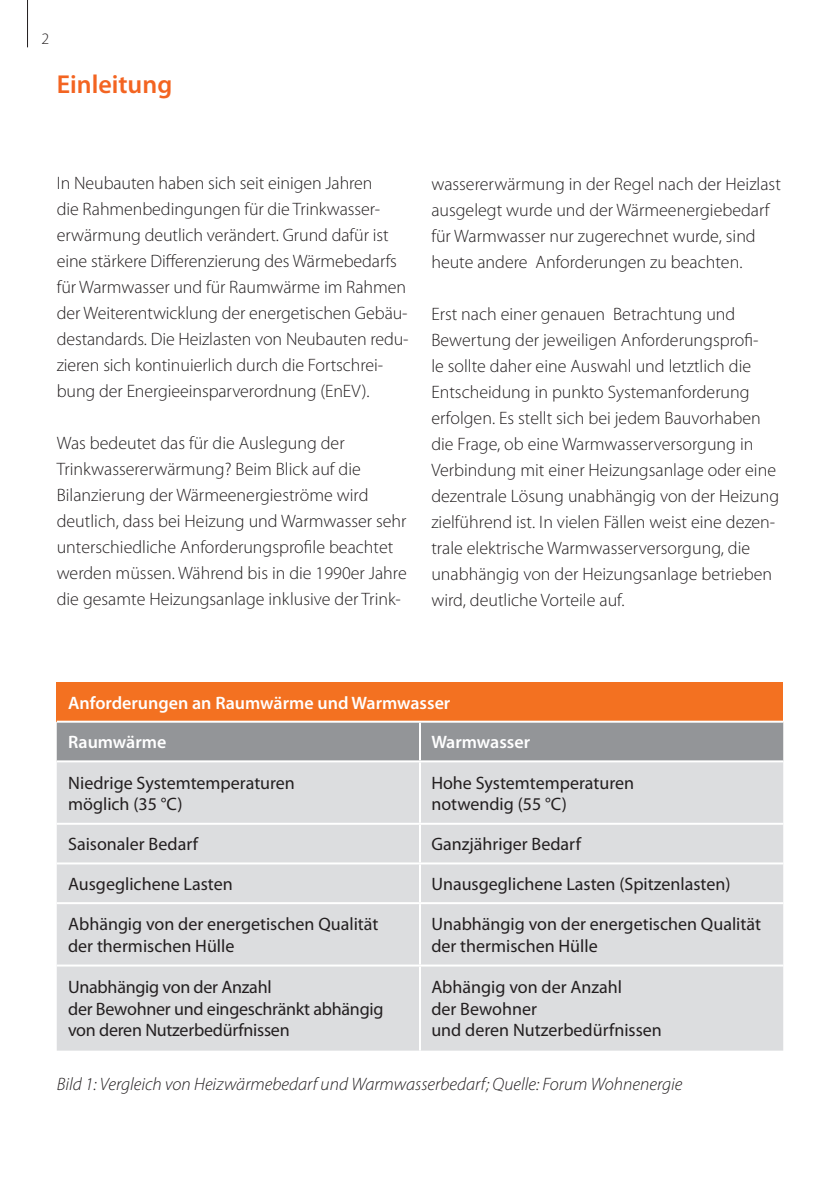
<style>
.page{position:relative;width:840px;height:1191px;background:#fff}
.page>*{position:absolute;margin:0;border:0;box-sizing:border-box;transform-origin:0 0}
.Überschrift{font:600 26px "Myriad Pro";color:#f36421}
.Überschrift-2{font:300 18px/26px "Myriad Pro";color:#231f20}
.t1{font:18px/21.6px "Myriad Pro";color:#231f20}
.Überschrift-3{font:italic 300 18px "Myriad Pro";color:#231f20}
.t2{font:600 18px "Myriad Pro";color:#fff}
.Mengentext{font:300 16px "Myriad Pro";color:#231f20}
</style>
<div class="page">
<hr style="left:27px;top:0;width:1px;height:47px;background:#231f20">
<div style="left:57px;top:682px;width:725px;height:39px;background:#f37121"></div>
<div style="left:57px;top:722px;width:725px;height:38px;background:#939598"></div>
<div style="left:57px;top:762px;width:725px;height:288px;background:#dcdddf"></div>
<hr style="left:57px;top:720px;width:363px;height:2px;background:#fff">
<hr style="left:420px;top:720px;width:362px;height:2px;background:#fff">
<hr style="left:419px;top:722px;width:2px;height:38px;background:#fff">
<hr style="left:419px;top:762px;width:2px;height:60px;background:#fff">
<hr style="left:57px;top:822px;width:363px;height:2px;background:#fff">
<hr style="left:420px;top:822px;width:362px;height:2px;background:#fff">
<hr style="left:419px;top:824px;width:2px;height:38px;background:#fff">
<hr style="left:57px;top:862px;width:363px;height:2px;background:#fff">
<hr style="left:420px;top:862px;width:362px;height:2px;background:#fff">
<hr style="left:419px;top:864px;width:2px;height:38px;background:#fff">
<hr style="left:57px;top:902px;width:363px;height:2px;background:#fff">
<hr style="left:420px;top:902px;width:362px;height:2px;background:#fff">
<hr style="left:419px;top:904px;width:2px;height:60px;background:#fff">
<hr style="left:57px;top:964px;width:363px;height:2px;background:#fff">
<hr style="left:420px;top:964px;width:362px;height:2px;background:#fff">
<hr style="left:419px;top:966px;width:2px;height:84px;background:#fff">
<p class="Mengentext" style="left:41px;top:30px;width:9px">2</p>
<p class="Überschrift" style="left:57px;top:70px;width:117px">Einleitung</p>
<p class="Überschrift-2" style="left:57px;top:171px;width:353px">In Neubauten haben sich seit einigen Jahren<br>die Rahmenbedingungen für die Trinkwasser&shy;erwärmung deutlich verändert. Grund dafür ist eine stärkere Differenzierung des Wärmebedarfs für Warmwasser und für Raumwärme im Rahmen der Weiterentwicklung der energetischen Gebäu&shy;destandards. Die Heizlasten von Neubauten redu&shy;zieren sich kontinuierlich durch die Fortschrei&shy;bung der Energieeinsparverordnung (EnEV).</p>
<p class="Überschrift-2" style="left:57px;top:431px;width:351px">Was bedeutet das für die Auslegung der Trinkwassererwärmung? Beim Blick auf die Bilanzierung der Wärmeenergieströme wird deutlich, dass bei Heizung und Warmwasser sehr unterschiedliche Anforderungsprofile beachtet werden müssen. Während bis in die 1990er Jahre die gesamte Heizungsanlage inklusive der Trink-</p>
<p class="Überschrift-2" style="left:431px;top:171px;width:351px">wassererwärmung in der Regel nach der Heizlast ausgelegt wurde und der Wärmeenergiebedarf für Warmwasser nur zugerechnet wurde, sind heute andere Anforderungen zu beachten.</p>
<p class="Überschrift-2" style="left:431px;top:301px;width:349px">Erst nach einer genauen Betrachtung und Bewertung der jeweiligen Anforderungsprofi-<br>le sollte daher eine Auswahl und letztlich die Entscheidung in punkto Systemanforderung erfolgen. Es stellt sich bei jedem Bauvorhaben die Frage, ob eine Warmwasserversorgung in Verbindung mit einer Heizungsanlage oder eine dezentrale Lösung unabhängig von der Heizung zielführend ist. In vielen Fällen weist eine dezen&shy;trale elektrische Warmwasserversorgung, die unabhängig von der Heizungsanlage betrieben wird, deutliche Vorteile auf.</p>
<p class="t2" style="left:68px;top:692px;width:383px">Anforderungen an Raumwärme und Warmwasser</p>
<p class="t2" style="left:68px;top:732px;width:100px">Raumwärme</p>
<p class="t2" style="left:431px;top:732px;width:100px">Warmwasser</p>
<p class="t1" style="left:68px;top:771px;width:228px">Niedrige Systemtemperaturen möglich (35 °C)</p>
<p class="t1" style="left:431px;top:771px;width:204px">Hohe Systemtemperaturen notwendig (55 °C)</p>
<p class="t1" style="left:68px;top:833px;width:131px">Saisonaler Bedarf</p>
<p class="t1" style="left:431px;top:833px;width:151px">Ganzjähriger Bedarf</p>
<p class="t1" style="left:68px;top:873px;width:166px">Ausgeglichene Lasten</p>
<p class="t1" style="left:431px;top:873px;width:300px">Unausgeglichene Lasten (Spitzenlasten)</p>
<p class="t1" style="left:68px;top:913px;width:311px">Abhängig von der energetischen Qualität</p>
<p class="t1" style="left:68px;top:934px;width:168px">der thermischen Hülle</p>
<p class="t1" style="left:431px;top:913px;width:331px">Unabhängig von der energetischen Qualität</p>
<p class="t1" style="left:431px;top:934px;width:168px">der thermischen Hülle</p>
<p class="t1" style="left:68px;top:976px;width:205px">Unabhängig von der Anzahl</p>
<p class="t1" style="left:68px;top:997px;width:316px">der Bewohner und eingeschränkt abhängig von deren Nutzerbedürfnissen</p>
<p class="t1" style="left:431px;top:976px;width:192px">Abhängig von der Anzahl</p>
<p class="t1" style="left:431px;top:997px;width:107px">der Bewohner</p>
<p class="t1" style="left:431px;top:1019px;width:232px">und deren Nutzerbedürfnissen</p>
<p class="Überschrift-3" style="left:57px;top:1073px;width:626px">Bild 1: Vergleich von Heizwärmebedarf und Warmwasserbedarf; Quelle: Forum Wohnenergie</p>
</div>
